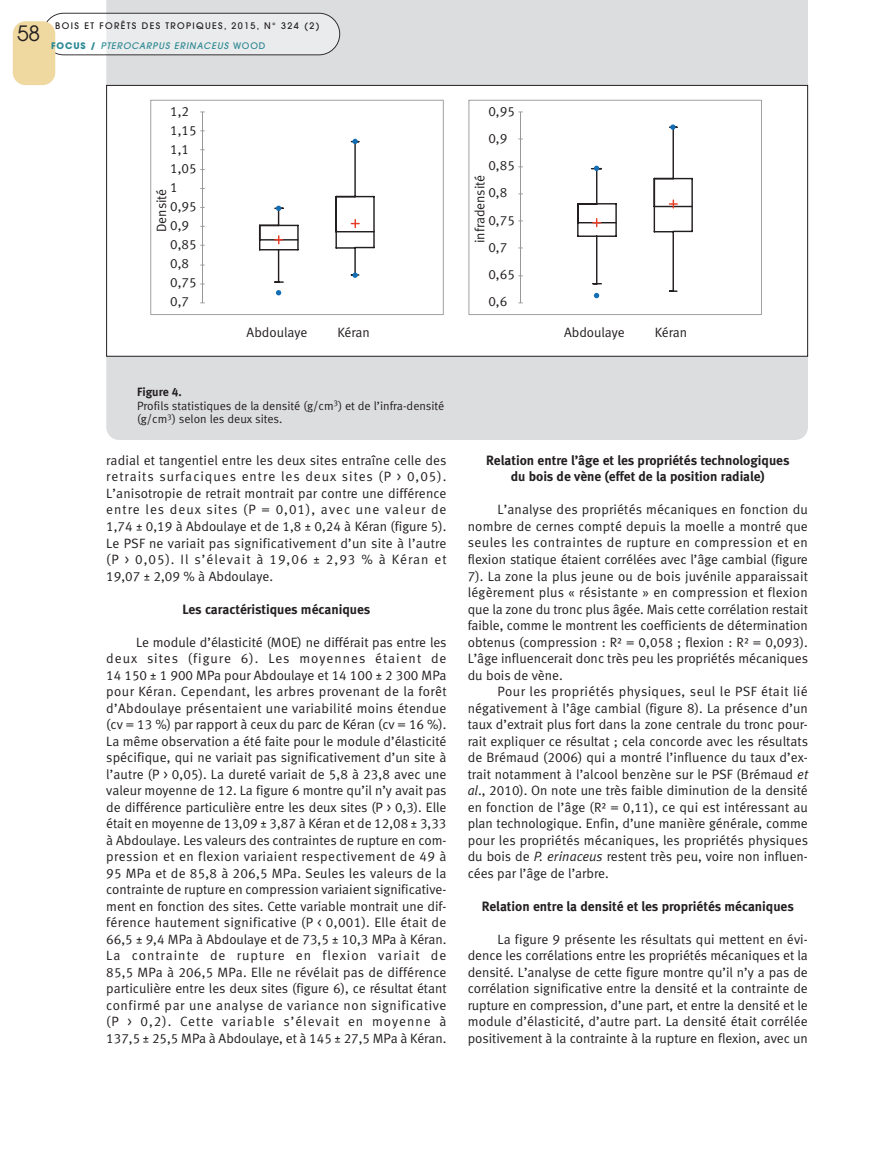
<style>
.page{position:relative;width:893px;height:1149px;background:#fff}
.page>*{position:absolute;margin:0;border:0;box-sizing:border-box;transform-origin:0 0}
.t1{font:21px "Avant Garde";color:#231f20}
.t2{font:13.5px/16.5px "Meta Normal LF";color:#231f20;text-align:justify}
.t3{font:13.5px/16.5px "Meta Bold LF";color:#231f20;text-align:center}
.t4{font:12px/13.5px "Meta Normal LF";color:#231f20}
.t5{font:12px "Meta Bold LF";color:#231f20}
.t6{font:500 9px/19.6px "Avant Garde";letter-spacing:.15em;color:#231f20}
.s1{font-weight:700;color:#2c8993}
.s2{font-style:italic;color:#2c8993}
.s3{color:#2c8993}
.s4{font-style:italic}
</style>
<div class="page">
<div style="left:106px;top:0;width:702px;height:440px;background:#dcdddf"></div>
<div style="left:107px;top:85px;width:701px;height:271px;background:#fff"></div>
<svg style="left:150px;top:100px;width:294px;height:215px"></svg>
<svg style="left:468px;top:100px;width:294px;height:215px"></svg>
<svg style="left:276px;top:290px;width:5px;height:5px"></svg>
<svg style="left:351px;top:272px;width:8px;height:6px"></svg>
<svg style="left:351px;top:139px;width:8px;height:5px"></svg>
<svg style="left:351px;top:219px;width:9px;height:9px"></svg>
<svg style="left:594px;top:293px;width:5px;height:5px"></svg>
<svg style="left:591px;top:166px;width:11px;height:5px"></svg>
<svg style="left:592px;top:218px;width:9px;height:9px"></svg>
<svg style="left:654px;top:178px;width:24px;height:30px"></svg>
<svg style="left:669px;top:124px;width:9px;height:6px"></svg>
<svg style="left:259px;top:205px;width:40px;height:45px"></svg>
<div style="left:106px;top:85px;width:702px;height:271px;border:1px solid #231f20"></div>
<svg style="left:46px;top:13px;width:294px;height:42px"></svg>
<div style="left:13px;top:21px;width:42px;height:64px;background:#f0d9a0;border-radius:13px"></div>
<h1 class="t1" style="left:17px;top:26px;width:25px">58</h1>
<p class="t6" style="left:51px;top:17px;width:270px;text-indent:4px">BOIS ET FORÊTS DES TROPIQUES, 2015, N° 324 (2)<br><span class="s1">FOCUS /</span> <span class="s2">PTEROCARPUS ERINACEUS</span> <span class="s3">WOOD</span></p>
<p class="t2" style="left:170px;top:104px;width:20px">1,2</p>
<p class="t2" style="left:170px;top:123px;width:28px">1,15</p>
<p class="t2" style="left:170px;top:142px;width:20px">1,1</p>
<p class="t2" style="left:170px;top:161px;width:28px">1,05</p>
<p class="t2" style="left:170px;top:180px;width:9px">1</p>
<p class="t2" style="left:155px;top:232px;width:45px;rotate:-90deg">Densité</p>
<p class="t2" style="left:170px;top:199px;width:28px">0,95</p>
<p class="t2" style="left:170px;top:218px;width:20px">0,9</p>
<p class="t2" style="left:170px;top:237px;width:28px">0,85</p>
<p class="t2" style="left:170px;top:256px;width:20px">0,8</p>
<p class="t2" style="left:170px;top:276px;width:28px">0,75</p>
<p class="t2" style="left:170px;top:295px;width:20px">0,7</p>
<p class="t2" style="left:488px;top:104px;width:28px">0,95</p>
<p class="t2" style="left:488px;top:131px;width:20px">0,9</p>
<p class="t2" style="left:488px;top:158px;width:28px">0,85</p>
<p class="t2" style="left:473px;top:243px;width:70px;rotate:-90deg">infradensité</p>
<p class="t2" style="left:488px;top:186px;width:20px">0,8</p>
<p class="t2" style="left:488px;top:213px;width:28px">0,75</p>
<p class="t2" style="left:488px;top:240px;width:20px">0,7</p>
<p class="t2" style="left:488px;top:267px;width:28px">0,65</p>
<p class="t2" style="left:488px;top:295px;width:20px">0,6</p>
<p class="t2" style="left:247px;top:325px;width:62px">Abdoulaye</p>
<p class="t2" style="left:337px;top:325px;width:34px">Kéran</p>
<p class="t2" style="left:564px;top:325px;width:62px">Abdoulaye</p>
<p class="t2" style="left:655px;top:325px;width:34px">Kéran</p>
<p class="t5" style="left:137px;top:388px;width:46px">Figure 4.</p>
<p class="t4" style="left:137px;top:400px;width:309px">Profils statistiques de la densité (g/cm<sup>3</sup>) et de l’infra-densité (g/cm<sup>3</sup>) selon les deux sites.</p>
<p class="t2" style="left:106px;top:453px;width:342px">radial et tangentiel entre les deux sites entraîne celle des retraits surfaciques entre les deux sites (P &gt; 0,05).<br>L’anisotropie de retrait montrait par contre une différence entre les deux sites (P = 0,01), avec une valeur de 1,74 ± 0,19 à Abdoulaye et de 1,8 ± 0,24 à Kéran (figure 5).<br>Le PSF ne variait pas significativement d’un site à l’autre (P &gt; 0,05). Il s’élevait à 19,06 ± 2,93 % à Kéran et 19,07 ± 2,09 % à Abdoulaye.</p>
<p class="t3" style="left:183px;top:601px;width:189px">Les caractéristiques mécaniques</p>
<p class="t2" style="left:106px;top:634px;width:342px;text-indent:30px">Le module d’élasticité (MOE) ne différait pas entre les deux sites (figure 6). Les moyennes étaient de 14 150 ± 1 900 MPa pour Abdoulaye et 14 100 ± 2 300 MPa pour Kéran. Cependant, les arbres provenant de la forêt d’Abdoulaye présentaient une variabilité moins étendue (cv = 13 %) par rapport à ceux du parc de Kéran (cv = 16 %).<br>La même observation a été faite pour le module d’élasticité spécifique, qui ne variait pas significativement d’un site à l’autre (P &gt; 0,05). La dureté variait de 5,8 à 23,8 avec une valeur moyenne de 12. La figure 6 montre qu’il n’y avait pas de différence particulière entre les deux sites (P &gt; 0,3). Elle était en moyenne de 13,09 ± 3,87 à Kéran et de 12,08 ± 3,33 à Abdoulaye. Les valeurs des contraintes de rupture en com&shy;pression et en flexion variaient respectivement de 49 à 95 MPa et de 85,8 à 206,5 MPa. Seules les valeurs de la contrainte de rupture en compression variaient significative&shy;ment en fonction des sites. Cette variable montrait une dif&shy;férence hautement significative (P &lt; 0,001). Elle était de 66,5 ± 9,4 MPa à Abdoulaye et de 73,5 ± 10,3 MPa à Kéran.<br>La contrainte de rupture en flexion variait de 85,5 MPa à 206,5 MPa. Elle ne révélait pas de différence particulière entre les deux sites (figure 6), ce résultat étant confirmé par une analyse de variance non significative (P &gt; 0,2). Cette variable s’élevait en moyenne à 137,5 ± 25,5 MPa à Abdoulaye, et à 145 ± 27,5 MPa à Kéran.</p>
<p class="t3" style="left:486px;top:453px;width:305px">Relation entre l’âge et les propriétés technologiques du bois de vène (effet de la position radiale)</p>
<p class="t2" style="left:468px;top:502px;width:342px;text-indent:30px">L’analyse des propriétés mécaniques en fonction du nombre de cernes compté depuis la moelle a montré que seules les contraintes de rupture en compression et en flexion statique étaient corrélées avec l’âge cambial (figure 7). La zone la plus jeune ou de bois juvénile apparaissait légèrement plus « résistante » en compression et flexion que la zone du tronc plus âgée. Mais cette corrélation restait faible, comme le montrent les coefficients de détermination obtenus (compression : R² = 0,058 ; flexion : R² = 0,093).<br>L’âge influencerait donc très peu les propriétés mécaniques du bois de vène.</p>
<p class="t2" style="left:468px;top:684px;width:342px;text-indent:30px">Pour les propriétés physiques, seul le PSF était lié négativement à l’âge cambial (figure 8). La présence d’un taux d’extrait plus fort dans la zone centrale du tronc pour&shy;rait expliquer ce résultat ; cela concorde avec les résultats de Brémaud (2006) qui a montré l’influence du taux d’ex&shy;trait notamment à l’alcool benzène sur le PSF (Brémaud <span class="s4">et al</span>., 2010). On note une très faible diminution de la densité en fonction de l’âge (R² = 0,11), ce qui est intéressant au plan technologique. Enfin, d’une manière générale, comme pour les propriétés mécaniques, les propriétés physiques du bois de <span class="s4">P. erinaceus</span> restent très peu, voire non influen&shy;cées par l’âge de l’arbre.</p>
<p class="t3" style="left:482px;top:898px;width:314px">Relation entre la densité et les propriétés mécaniques</p>
<p class="t2" style="left:468px;top:931px;width:342px;text-indent:30px">La figure 9 présente les résultats qui mettent en évi&shy;dence les corrélations entre les propriétés mécaniques et la densité. L’analyse de cette figure montre qu’il n’y a pas de corrélation significative entre la densité et la contrainte de rupture en compression, d’une part, et entre la densité et le module d’élasticité, d’autre part. La densité était corrélée positivement à la contrainte à la rupture en flexion, avec un</p>
</div>
